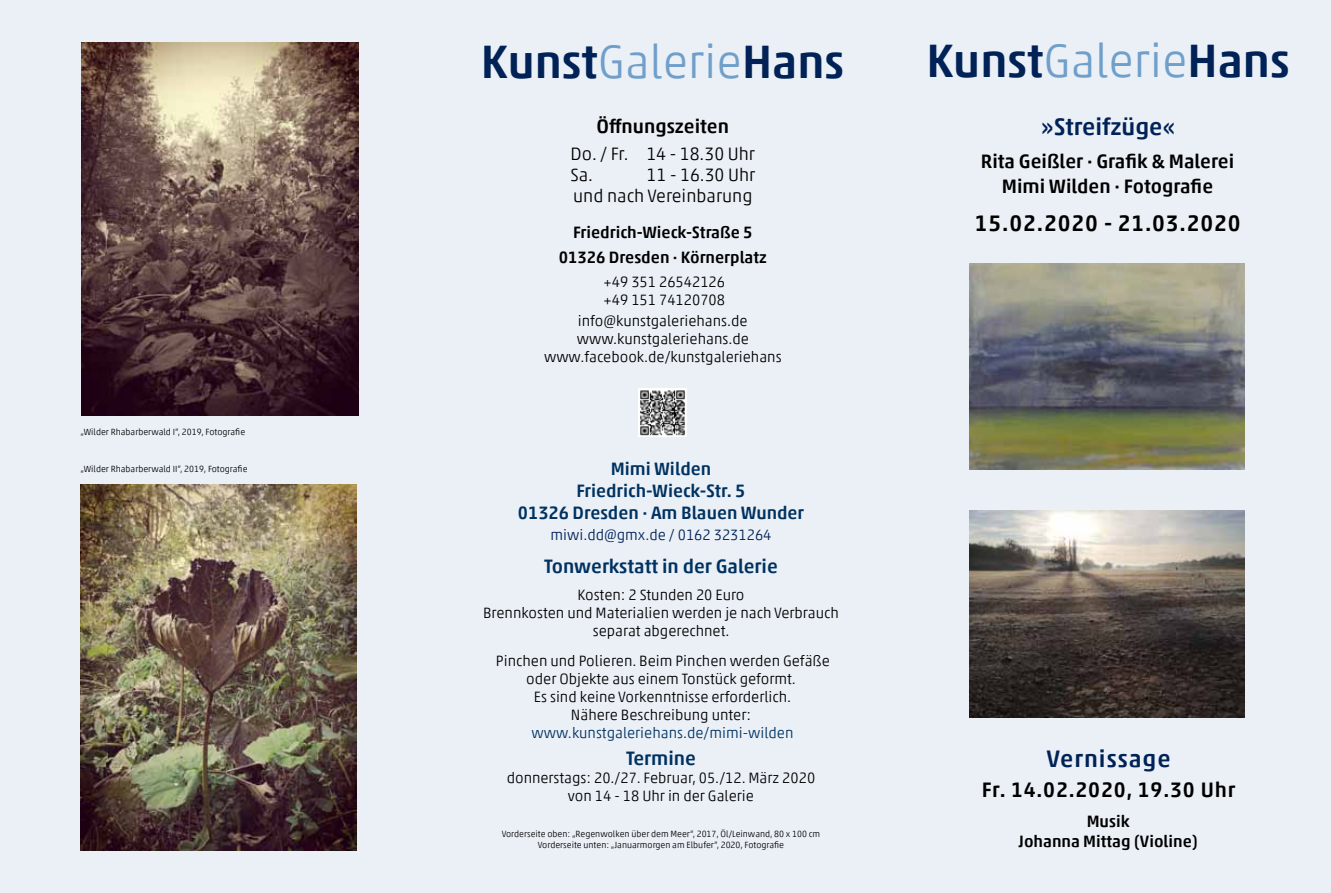
<style>
.page{position:relative;width:1331px;height:893px;background:#ebf0f7}
.page>*{position:absolute;margin:0;border:0;box-sizing:border-box;transform-origin:0 0}
.t1{font:500 46.95px "Akko Pro";color:#002257}
.t2{font:500 24px "Akko Pro";letter-spacing:.005em;color:#002257}
.t3{font:500 24px "Akko Pro";letter-spacing:.04em;color:#002257}
.t4{font:500 22.5px "Akko Pro";letter-spacing:.04em;color:#000}
.t5{font:500 21px "Akko Pro";letter-spacing:.04em;color:#000}
.t6{font:500 19.5px/25.2px "Akko Pro";color:#000;text-align:center}
.t7{font:500 19.5px "Akko Pro";color:#003261}
.t8{font:500 18px/21.6px "Akko Pro";color:#003261;text-align:center}
.t9{font:300 18px/21px "Akko Pro";color:#000}
.t10{font:500 16.5px/19.8px "Akko Pro";color:#000;text-align:center}
.t11{font:300 15px/18px "Akko Pro";color:#000;text-align:center}
.t12{font:300 15px "Akko Pro";color:#003261}
.t13{font:300 15px "Akko Pro";color:#002257}
.t14{font:300 9px/10.8px "Akko Pro";color:#000;text-align:center}
.s1{font-weight:300;color:#709fca}
</style>
<div class="page">
<img style="left:638px;top:388px;width:48px;height:49px">
<img style="left:969px;top:263px;width:276px;height:207px">
<img style="left:969px;top:511px;width:276px;height:206px">
<img style="left:81px;top:43px;width:277px;height:373px">
<img style="left:81px;top:485px;width:275px;height:365px">
<p class="t14" style="left:80px;top:426px;width:166px">„Wilder Rhabarberwald I“, 2019, Fotografie</p>
<p class="t14" style="left:80px;top:463px;width:169px">„Wilder Rhabarberwald II“, 2019, Fotografie</p>
<h1 class="t1" style="left:481px;top:33px;width:365px">Kunst<span class="s1">Galerie</span>Hans</h1>
<h3 class="t6" style="left:597px;top:113px;width:134px">Öffnungszeiten</h3>
<p class="t9" style="left:570px;top:143px;width:186px">Do. / Fr. 14 - 18.30 Uhr<br>Sa.</p>
<p class="t9" style="left:573px;top:164px;width:184px;text-align:right">11 - 16.30 Uhr<br>und nach Vereinbarung</p>
<p class="t10" style="left:559px;top:219px;width:209px;line-height:25.2px">Friedrich-Wieck-Straße 5<br>01326 Dresden · Körnerplatz</p>
<p class="t11" style="left:604px;top:273px;width:123px;text-align:left">+49 351 26542126 +49 151 74120708</p>
<p class="t11" style="left:544px;top:312px;width:239px">info@kunstgaleriehans.de www.kunstgaleriehans.de www.facebook.de/kunstgaleriehans</p>
<p class="t8" style="left:518px;top:458px;width:287px">Mimi Wilden<br>Friedrich-Wieck-Str. 5<br>01326 Dresden · Am Blauen Wunder</p>
<p class="t13" style="left:550px;top:526px;width:223px">miwi.dd@gmx.de / 0162 3231264</p>
<h3 class="t7" style="left:544px;top:554px;width:235px">Tonwerkstatt in der Galerie</h3>
<p class="t11" style="left:483px;top:586px;width:357px">Kosten: 2 Stunden 20 Euro<br>Brennkosten und Materialien werden je nach Verbrauch separat abgerechnet.</p>
<p class="t11" style="left:496px;top:652px;width:335px">Pinchen und Polieren. Beim Pinchen werden Gefäße oder Objekte aus einem Tonstück geformt.<br>Es sind keine Vorkenntnisse erforderlich.<br>Nähere Beschreibung unter:</p>
<p class="t12" style="left:531px;top:724px;width:263px">www.kunstgaleriehans.de/mimi-wilden</p>
<h3 class="t7" style="left:626px;top:746px;width:71px">Termine</h3>
<p class="t11" style="left:507px;top:769px;width:310px">donnerstags: 20./27. Februar, 05./12. März 2020 von 14 - 18 Uhr in der Galerie</p>
<p class="t14" style="left:502px;top:829px;width:320px">Vorderseite oben: „Regenwolken über dem Meer“, 2017, Öl/Leinwand, 80 x 100 cm<br>Vorderseite unten: „Januarmorgen am Elbufer“, 2020, Fotografie</p>
<h1 class="t1" style="left:926px;top:32px;width:365px">Kunst<span class="s1">Galerie</span>Hans</h1>
<h2 class="t2" style="left:1041px;top:112px;width:136px">»Streifzüge«</h2>
<h3 class="t6" style="left:981px;top:148px;width:255px">Rita Geißler · Grafik &amp; Malerei<br>Mimi Wilden · Fotografie</h3>
<h3 class="t4" style="left:975px;top:209px;width:267px">15.02.2020 - 21.03.2020</h3>
<h2 class="t3" style="left:1046px;top:744px;width:126px">Vernissage</h2>
<h3 class="t5" style="left:982px;top:777px;width:255px">Fr. 14.02.2020, 19.30 Uhr</h3>
<p class="t10" style="left:1019px;top:811px;width:181px">Musik<br>Johanna Mittag (Violine)</p>
</div>
